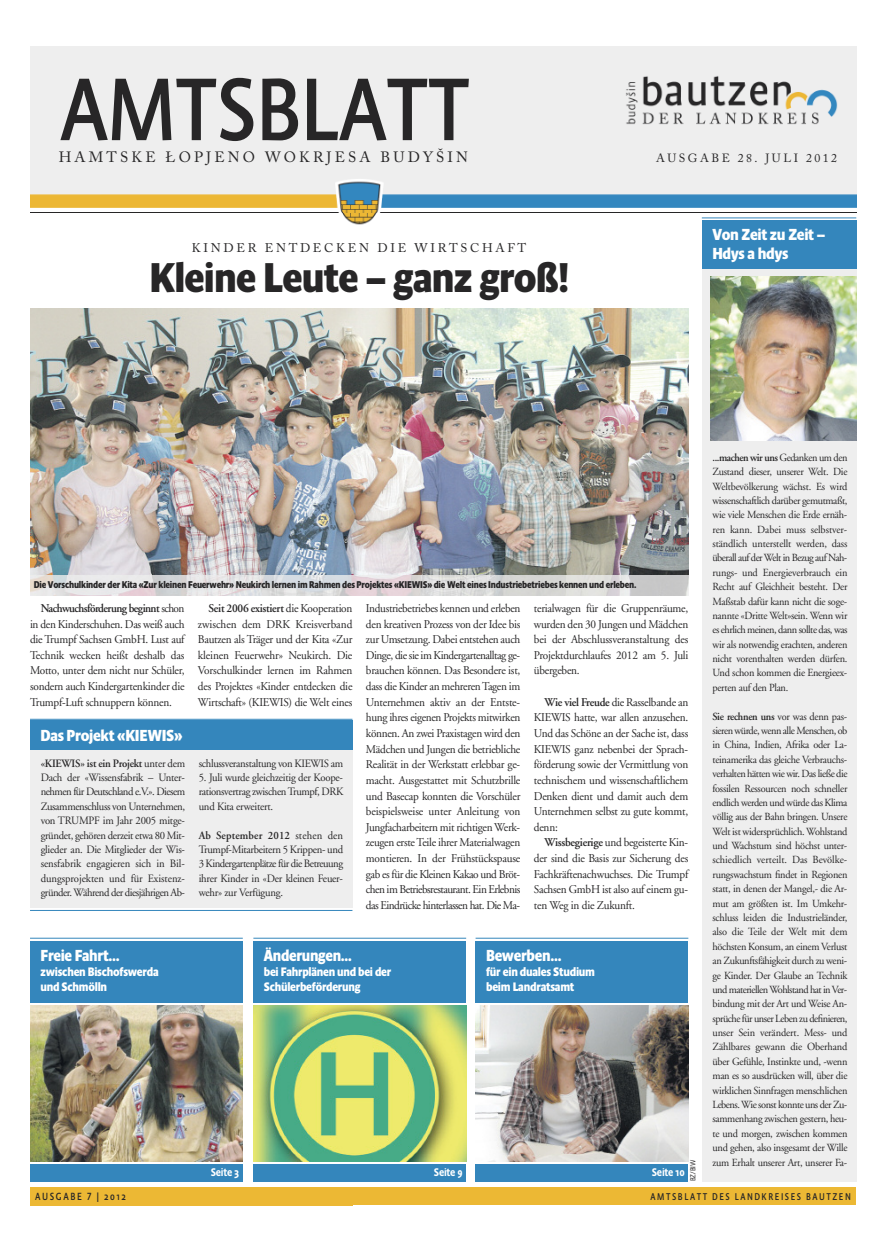
<style>
.page{position:relative;width:887px;height:1252px;background:#fff}
.page>*{position:absolute;margin:0;border:0;box-sizing:border-box;transform-origin:0 0}
.t1{font:90px "Absara Sans Head OT";letter-spacing:-.015em;color:#272627}
.t2{font:700 42.25px "Absara Sans Head OT";letter-spacing:-.02em;color:#272627}
.t3{font:700 16.25px/18.8px "Absara Sans Head OT";letter-spacing:-.02em;color:#fff}
.t4{font:14.88px "Adobe Caslon Pro";letter-spacing:.215em;color:#272627}
.t5{font:700 12.5px/15px "Absara Sans Head OT";letter-spacing:-.02em;color:#fff}
.t6{font:12.5px "Adobe Caslon Pro";letter-spacing:.215em;color:#272627}
.t7{font:11.88px/15.6px "Adobe Garamond";letter-spacing:-.02em;color:#272627;text-align:justify;scale:.95 1}
.t8{font:11.88px "Adobe Caslon Pro";letter-spacing:.215em;color:#272627}
.t9{font:11.25px/14.4px "Adobe Garamond";letter-spacing:-.03em;color:#272627;text-align:justify;scale:.95 1}
.t10{font:500 11.25px "Absara Sans Head OT";letter-spacing:-.02em;color:#fff}
.t11{font:10.88px/14.4px "Adobe Garamond";letter-spacing:-.025em;color:#272627;text-align:justify;scale:.95 1}
.t12{font:10.62px "Absara Sans Head OT";letter-spacing:.16em;color:#272627;scale:.95 1}
.t13{font:700 10px "Absara Sans Head OT";letter-spacing:-.02em;color:#272627;scale:.95 1}
.t14{font:10px "Absara Sans Head OT";letter-spacing:.16em;color:#272627;scale:.95 1}
.t15{font:300 7.5px "Absara Sans Head OT";color:#272627}
.s1{font-weight:600}
</style>
<div class="page">
<div style="left:30px;top:1187px;width:322px;height:18px;background:#ecb834"></div>
<div style="left:352px;top:1187px;width:503px;height:18px;background:#ecb834"></div>
<div style="left:30px;top:46px;width:826px;height:152px;background:#eee"></div>
<img style="left:30px;top:179px;width:826px;height:46px">
<img style="left:30px;top:212px;width:826px;height:1px">
<img style="left:626px;top:76px;width:211px;height:49px">
<div style="left:253px;top:1163px;width:213px;height:18px;background:#3486bc"></div>
<div style="left:253px;top:940px;width:213px;height:62px;background:#3486bc"></div>
<hr style="left:253px;top:937px;width:213px;height:1px;background:#3486bc">
<img style="left:253px;top:1005px;width:213px;height:155px">
<div style="left:30px;top:1163px;width:213px;height:18px;background:#3486bc"></div>
<div style="left:30px;top:940px;width:213px;height:62px;background:#3486bc"></div>
<hr style="left:30px;top:937px;width:213px;height:1px;background:#3486bc">
<img style="left:30px;top:1005px;width:213px;height:155px">
<div style="left:475px;top:1163px;width:213px;height:18px;background:#3486bc"></div>
<div style="left:475px;top:940px;width:213px;height:62px;background:#3486bc"></div>
<hr style="left:475px;top:937px;width:213px;height:1px;background:#3486bc">
<img style="left:475px;top:1005px;width:213px;height:155px">
<div style="left:701px;top:243px;width:155px;height:938px;background:#eee"></div>
<div style="left:701px;top:220px;width:155px;height:48px;background:#3486bc"></div>
<hr style="left:701px;top:217px;width:155px;height:1px;background:#3486bc">
<img style="left:710px;top:277px;width:146px;height:163px">
<img style="left:30px;top:308px;width:658px;height:267px">
<div style="left:30px;top:743px;width:322px;height:164px;background:#eee"></div>
<div style="left:30px;top:720px;width:322px;height:29px;background:#3486bc"></div>
<hr style="left:30px;top:719px;width:322px;height:1px;background:#3486bc">
<img style="left:30px;top:575px;width:658px;height:21px">
<hr style="left:30px;top:910px;width:322px;height:1px;background:#3486bc">
<h1 class="t1" style="left:60px;top:76px;width:412px">AMTSBLATT</h1>
<p class="t4" style="left:59px;top:152px;width:411px">HAMTSKE ŁOPJENO WOKRJESA BUDYŠIN</p>
<p class="t8" style="left:655px;top:154px;width:182px">AUSGABE 28. JULI 2012</p>
<p class="t6" style="left:192px;top:243px;width:336px">KINDER ENTDECKEN DIE WIRTSCHAFT</p>
<h2 class="t2" style="left:149px;top:262px;width:421px">Kleine Leute – ganz groß!</h2>
<h3 class="t3" style="left:712px;top:227px;width:114px">Von Zeit zu Zeit --<br>Hdys a hdys</h3>
<p class="t13" style="left:34px;top:580px;width:635px">Die Vorschulkinder der Kita «Zur kleinen Feuerwehr» Neukirch lernen im Rahmen des Projektes «KIEWIS» die Welt eines Industriebetriebes kennen und erleben.</p>
<p class="t7" style="left:30px;top:601px;width:164px;text-indent:11px"><span class="s1">Nachwuchsförderung beginnt</span> schon in den Kinderschuhen. Das weiß auch die Trumpf Sachsen GmbH. Lust auf Technik wecken heißt deshalb das Motto, unter dem nicht nur Schüler, sondern auch Kindergartenkinder die Trumpf-Luft schnuppern können.</p>
<p class="t7" style="left:198px;top:601px;width:164px;text-indent:11px"><span class="s1">Seit 2006 existiert</span> die Kooperation zwischen dem DRK Kreisverband Bautzen als Träger und der Kita «Zur kleinen Feuerwehr» Neukirch. Die Vorschulkinder lernen im Rahmen des Projektes «Kinder entdecken die Wirtschaft» (KIEWIS) die Welt eines</p>
<p class="t7" style="left:366px;top:601px;width:164px">Industriebetriebes kennen und erleben den kreativen Prozess von der Idee bis zur Umsetzung. Dabei entstehen auch Dinge, die sie im Kindergartenalltag ge&shy;brauchen können. Das Besondere ist, dass die Kinder an mehrerenTagen im Unternehmen aktiv an der Entste&shy;hung ihres eigenen Projekts mitwirken können. An zwei Praxistagen wird den Mädchen und Jungen die betriebliche Realität in der Werkstatt erlebbar ge&shy;macht. Ausgestattet mit Schutzbrille und Basecap konnten die Vorschüler beispielsweise unter Anleitung von Jungfacharbeitern mit richtigen Werk&shy;zeugen ersteTeile ihrer Materialwagen montieren. In der Frühstückspause gab es für die Kleinen Kakao und Bröt&shy;chen im Betriebsrestaurant. Ein Erlebnis das Eindrücke hinterlassen hat. Die Ma-</p>
<p class="t7" style="left:533px;top:601px;width:164px">terialwagen für die Gruppenräume, wurden den 30 Jungen und Mädchen bei der Abschlussveranstaltung des Projektdurchlaufes 2012 am 5. Juli übergeben.</p>
<p class="t7" style="left:533px;top:695px;width:164px;text-indent:11px"><span class="s1">Wie viel Freude</span> die Rasselbande an KIEWIS hatte, war allen anzusehen.<br>Und das Schöne an der Sache ist, dass KIEWIS ganz nebenbei der Sprach&shy;förderung sowie der Vermittlung von technischem und wissenschaftlichem Denken dient und damit auch dem Unternehmen selbst zu gute kommt, denn:</p>
<p class="t7" style="left:533px;top:835px;width:164px;text-indent:11px"><span class="s1">Wissbegierige</span> und begeisterte Kin&shy;der sind die Basis zur Sicherung des Fachkräftenachwuchses. Die Trumpf Sachsen GmbH ist also auf einem gu&shy;ten Weg in die Zukunft.</p>
<h3 class="t3" style="left:41px;top:727px;width:143px">Das Projekt «KIEWIS»</h3>
<p class="t9" style="left:41px;top:756px;width:154px"><span class="s1">«KIEWIS» ist ein Projekt</span> unter dem Dach der «Wissensfabrik – Unter&shy;nehmen für Deutschland e.V.». Diesem Zusammenschluss von Unternehmen, von TRUMPF im Jahr 2005 mitge&shy;gründet, gehören derzeit etwa 80 Mit&shy;glieder an. Die Mitglieder der Wis&shy;sensfabrik engagieren sich in Bil&shy;dungsprojekten und für Existenz&shy;gründer. Während der diesjährigen Ab-</p>
<p class="t9" style="left:199px;top:756px;width:154px">schlussveranstaltung von KIEWIS am</p>
<p class="t9" style="left:199px;top:771px;width:154px">5. Juli wurde gleichzeitig der Koope&shy;rationsvertrag zwischenTrumpf, DRK und Kita erweitert.</p>
<p class="t9" style="left:199px;top:828px;width:154px"><span class="s1">Ab September 2012</span> stehen den Trumpf-Mitarbeitern 5 Krippen- und 3 Kindergartenplätze für die Betreuung ihrer Kinder in «Der kleinen Feuer&shy;wehr» zur Verfügung.</p>
<h3 class="t3" style="left:41px;top:946px;width:81px">Freie Fahrt...</h3>
<p class="t5" style="left:41px;top:964px;width:120px">zwischen Bischofswerda und Schmölln</p>
<h3 class="t3" style="left:264px;top:946px;width:90px">Änderungen…</h3>
<p class="t5" style="left:264px;top:964px;width:129px">bei Fahrplänen und bei der<br>Schülerbeförderung</p>
<h3 class="t3" style="left:486px;top:946px;width:77px">Bewerben…</h3>
<p class="t5" style="left:486px;top:964px;width:110px">für ein duales Studium beim Landratsamt</p>
<p class="t10" style="left:211px;top:1168px;width:30px">Seite 3</p>
<p class="t10" style="left:434px;top:1168px;width:30px">Seite 9</p>
<p class="t15" style="left:690px;top:1181px;width:23px;rotate:-90deg">BZ/BIW</p>
<p class="t10" style="left:651px;top:1168px;width:34px">Seite 10</p>
<p class="t11" style="left:712px;top:451px;width:143px"><span class="s1">...machen wir uns</span> Gedanken um den Zustand dieser, unserer Welt. Die Weltbevölkerung wächst. Es wird wissenschaftlich darüber gemutmaßt, wie viele Menschen die Erde ernäh&shy;ren kann. Dabei muss selbstver&shy;ständlich unterstellt werden, dass überall auf der Welt in Bezug auf Nah&shy;rungs- und Energieverbrauch ein Recht auf Gleichheit besteht. Der Maßstab dafür kann nicht die soge&shy;nannte «Dritte Welt»sein. Wenn wir es ehrlich meinen, dann sollte das, was wir als notwendig erachten, anderen nicht vorenthalten werden dürfen.<br>Und schon kommen die Energieex&shy;perten auf den Plan.</p>
<p class="t11" style="left:712px;top:710px;width:143px"><span class="s1">Sie rechnen uns</span> vor was denn pas&shy;sieren würde, wenn alle Menschen, ob in China, Indien, Afrika oder La&shy;teinamerika das gleiche Verbrauchs&shy;verhalten hätten wie wir. Das ließe die fossilen Ressourcen noch schneller endlich werden und würde das Klima völlig aus der Bahn bringen. Unsere Welt ist widersprüchlich. Wohlstand und Wachstum sind höchst unter&shy;schiedlich verteilt. Das Bevölke&shy;rungswachstum findet in Regionen statt, in denen der Mangel,- die Ar&shy;mut am größten ist. Im Umkehr&shy;schluss leiden die Industrieländer, also die Teile der Welt mit dem höchsten Konsum, an einem Verlust an Zukunftsfähigkeit durch zu weni&shy;ge Kinder. Der Glaube an Technik und materiellen Wohlstand hat in Ver&shy;bindung mit der Art und Weise An&shy;sprüche für unser Leben zu definieren, unser Sein verändert. Mess- und Zählbares gewann die Oberhand über Gefühle, Instinkte und, -wenn man es so ausdrücken will, über die wirklichen Sinnfragen menschlichen Lebens. Wie sonst konnte uns der Zu&shy;sammenhang zwischen gestern, heu&shy;te und morgen, zwischen kommen und gehen, also insgesamt der Wille zum Erhalt unserer Art, unserer Fa-</p>
<p class="t12" style="left:35px;top:1192px;width:97px">AUSGABE 7 | 2012</p>
<p class="t14" style="left:650px;top:1192px;width:212px">AMTSBLATT DES LANDKREISES BAUTZEN</p>
</div>
